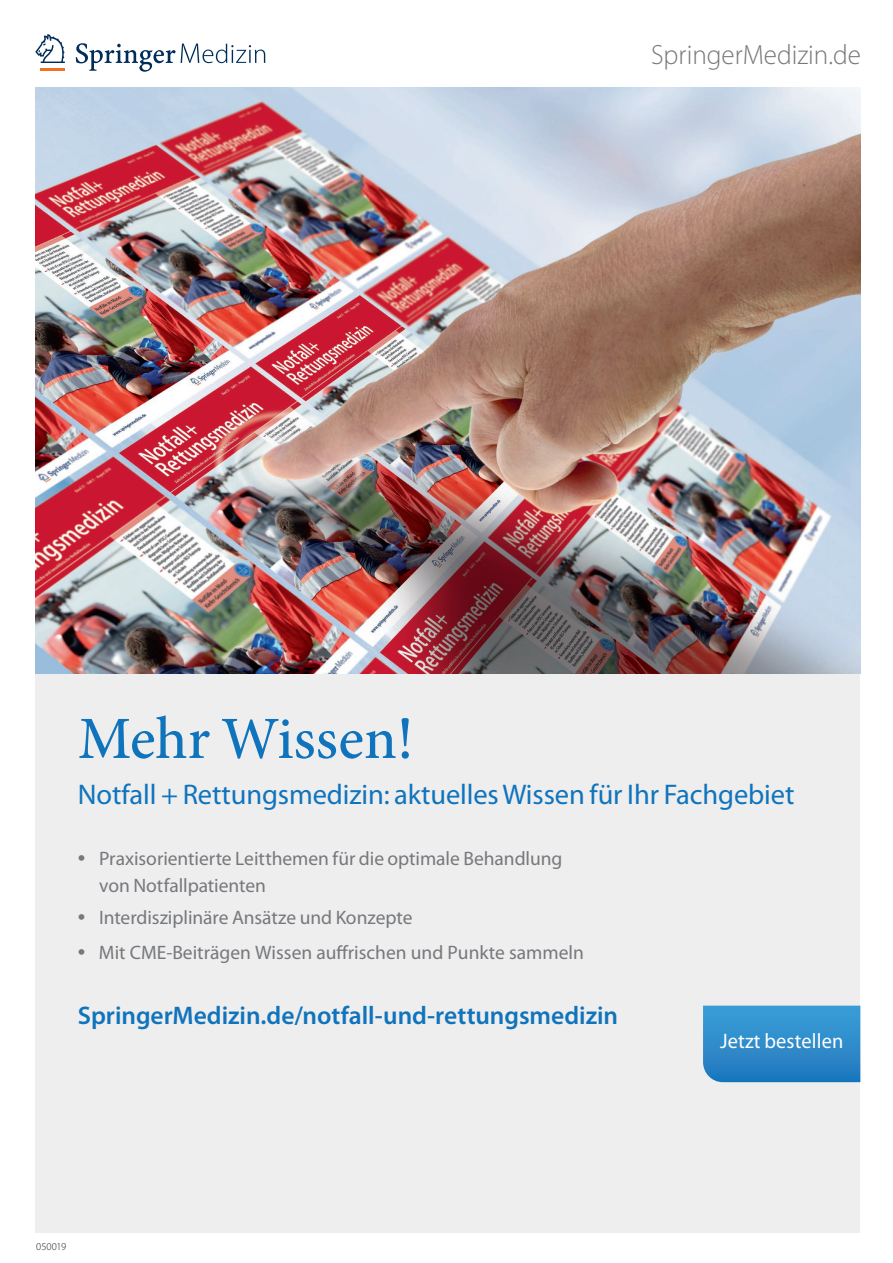
<style>
.page{position:relative;width:893px;height:1263px;background:#fff}
.page>*{position:absolute;margin:0;border:0;box-sizing:border-box;transform-origin:0 0}
.t1{font:500 60px "Minion Pro";color:#1074bc}
.t2{font:28.5px "Myriad Pro";letter-spacing:-.005em;color:#1074bc}
.t3{font:300 27.9px "Myriad Pro";color:#76787b}
.t4{font:27px "Myriad Pro";color:#76787b}
.t5{font:600 25.5px "Myriad Pro";color:#1074bc}
.t6{font:21px "Myriad Pro";letter-spacing:.01em;color:#fff}
.t7{font:19.5px/27px "Myriad Pro";color:#76787b}
.t8{font:300 10.5px "Myriad Pro";color:#231f20}
.s1{font-size:27px}
</style>
<div class="page">
<div style="left:35px;top:87px;width:825px;height:1145px;background:#eeeeef"></div>
<img style="left:35px;top:87px;width:825px;height:587px">
<hr style="left:41px;top:68px;width:24px;height:3px;background:#f37022">
<svg style="left:35px;top:34px;width:30px;height:29px"></svg>
<svg style="left:76px;top:43px;width:189px;height:29px"></svg>
<svg style="left:703px;top:1006px;width:157px;height:76px;background:#2e8bcb"></svg>
<h3 class="t3" style="left:651px;top:40px;width:211px">SpringerMedizin.de</h3>
<h1 class="t1" style="left:78px;top:698px;width:337px">Mehr Wissen!</h1>
<h2 class="t2" style="left:78px;top:779px;width:718px">Notfall + Rettungsmedizin: aktuellesWissen für Ihr Fachgebiet</h2>
<p class="t7" style="left:99px;top:846px;width:465px;text-indent:-21px"><span class="s1">•</span> Praxisorientierte Leitthemen für die optimale Behandlung von Notfallpatienten</p>
<p class="t7" style="left:78px;top:904px;width:336px"><span class="s1">•</span> Interdisziplinäre Ansätze und Konzepte</p>
<h3 class="t4" style="left:78px;top:935px;width:9px">•</h3>
<p class="t7" style="left:99px;top:939px;width:486px">Mit CME-Beiträgen Wissen auffrischen und Punkte sammeln</p>
<h3 class="t5" style="left:78px;top:1001px;width:542px">SpringerMedizin.de/notfall-und-rettungsmedizin</h3>
<p class="t6" style="left:720px;top:1030px;width:125px">Jetzt bestellen</p>
<p class="t8" style="left:36px;top:1240px;width:32px">050019</p>
</div>
